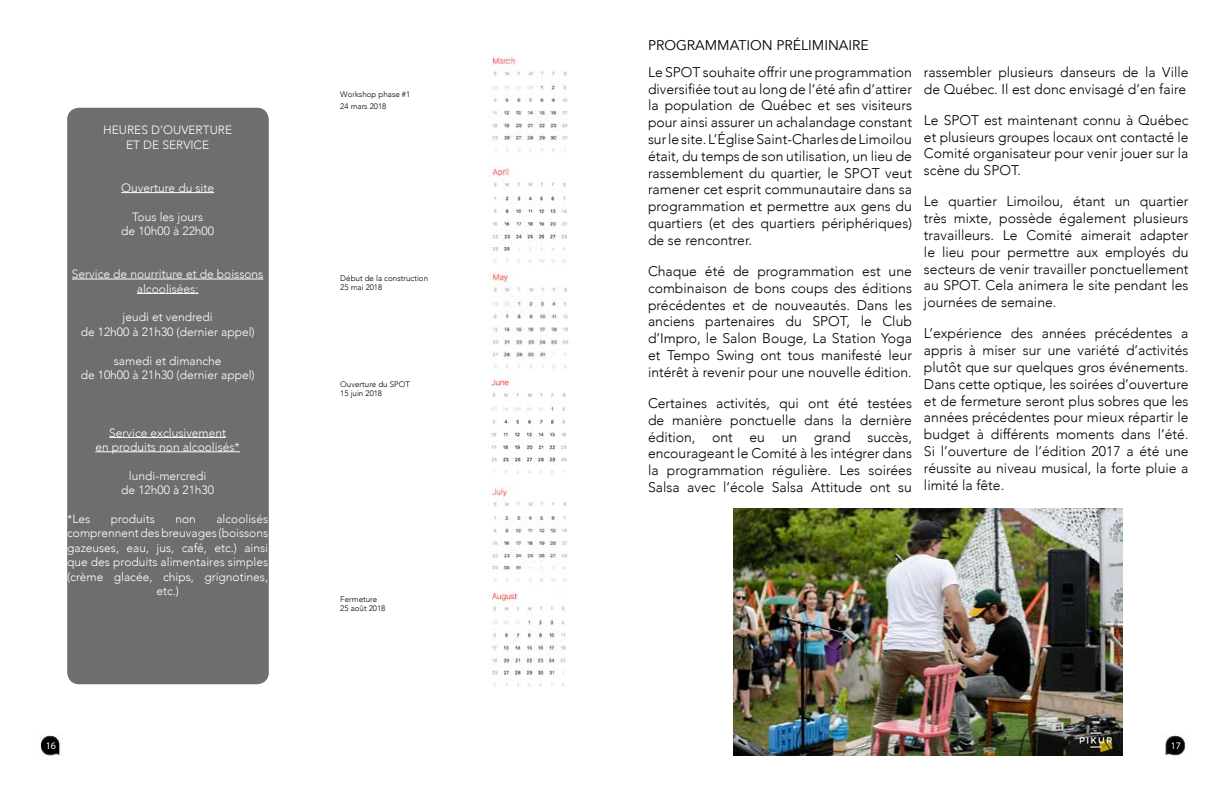
<style>
.page{position:relative;width:1224px;height:792px;background:#fff}
.page>*{position:absolute;margin:0;border:0;box-sizing:border-box;transform-origin:0 0}
.t1{font:300 14px/16.8px "Avenir";color:#000;text-align:justify}
.t2{font:14px "Avenir";color:#000}
.t3{font:300 12px/14.4px "Avenir";color:#fff;text-align:center}
.t4{font:10px "Myriad Pro";color:#fff}
.t5{font:300 8px/9.6px "Avenir";color:#000}
</style>
<div class="page">
<img style="left:1162px;top:734px;width:24px;height:22px">
<img style="left:40px;top:734px;width:23px;height:23px">
<div style="left:67px;top:108px;width:202px;height:576px;background:#6e6e6e;border-radius:12px"></div>
<hr style="left:121px;top:192px;width:93px;height:1px;background:#fff">
<hr style="left:72px;top:279px;width:191px;height:1px;background:#fff">
<hr style="left:137px;top:293px;width:61px;height:1px;background:#fff">
<hr style="left:109px;top:437px;width:117px;height:1px;background:#fff">
<hr style="left:95px;top:452px;width:145px;height:1px;background:#fff">
<img style="left:488px;top:273px;width:80px;height:95px">
<img style="left:488px;top:166px;width:79px;height:97px">
<img style="left:488px;top:56px;width:80px;height:96px">
<img style="left:488px;top:379px;width:79px;height:95px">
<img style="left:488px;top:486px;width:80px;height:96px">
<img style="left:489px;top:593px;width:77px;height:94px">
<img style="left:734px;top:509px;width:388px;height:247px">
<p class="t3" style="left:103px;top:123px;width:130px">HEURES D’OUVERTURE<br>ET DE SERVICE</p>
<p class="t3" style="left:121px;top:180px;width:94px">Ouverture du site</p>
<p class="t3" style="left:121px;top:209px;width:94px">Tous les jours<br>de 10h00 à 22h00</p>
<p class="t3" style="left:72px;top:267px;width:193px">Service de nourriture et de boissons alcoolisées:</p>
<p class="t3" style="left:81px;top:310px;width:176px">jeudi et vendredi<br>de 12h00 à 21h30 (dernier appel)</p>
<p class="t3" style="left:81px;top:353px;width:176px">samedi et dimanche<br>de 10h00 à 21h30 (dernier appel)</p>
<p class="t3" style="left:95px;top:425px;width:146px">Service exclusivement<br>en produits non alcoolisés*</p>
<p class="t3" style="left:121px;top:468px;width:94px">lundi-mercredi de 12h00 à 21h30</p>
<p class="t3" style="left:67px;top:512px;width:25px">*Les</p>
<p class="t3" style="left:111px;top:512px;width:46px">produits</p>
<p class="t3" style="left:175px;top:512px;width:22px">non</p>
<p class="t3" style="left:216px;top:512px;width:53px">alcoolisés</p>
<p class="t3" style="left:67px;top:526px;width:202px">comprennent des breuvages (boissons</p>
<p class="t3" style="left:67px;top:540px;width:203px">gazeuses, eau, jus, café, etc.) ainsi</p>
<p class="t3" style="left:67px;top:555px;width:202px">que des produits alimentaires simples</p>
<p class="t3" style="left:67px;top:569px;width:202px">(crème glacée, chips, grignotines,</p>
<p class="t3" style="left:156px;top:584px;width:24px">etc.)</p>
<p class="t5" style="left:340px;top:89px;width:71px;line-height:12px">Workshop phase #1<br>24 mars 2018</p>
<p class="t5" style="left:340px;top:273px;width:89px">Début de la construction<br>25 mai 2018</p>
<p class="t5" style="left:340px;top:379px;width:71px">Ouverture du SPOT<br>15 juin 2018</p>
<p class="t5" style="left:340px;top:594px;width:47px">Fermeture<br>25 août 2018</p>
<p class="t2" style="left:648px;top:37px;width:222px">PROGRAMMATION PRÉLIMINAIRE</p>
<p class="t1" style="left:648px;top:64px;width:266px">Le SPOT souhaite offrir une programmation diversifiée tout au long de l’été afin d’attirer la population de Québec et ses visiteurs pour ainsi assurer un achalandage constant sur le site. L’Église Saint-Charles de Limoilou était, du temps de son utilisation, un lieu de rassemblement du quartier, le SPOT veut ramener cet esprit communautaire dans sa programmation et permettre aux gens du quartiers (et des quartiers périphériques) de se rencontrer.</p>
<p class="t1" style="left:648px;top:263px;width:266px">Chaque été de programmation est une combinaison de bons coups des éditions précédentes et de nouveautés. Dans les anciens partenaires du SPOT, le Club d’Impro, le Salon Bouge, La Station Yoga et Tempo Swing ont tous manifesté leur intérêt à revenir pour une nouvelle édition.</p>
<p class="t1" style="left:648px;top:395px;width:266px">Certaines activités, qui ont été testées de manière ponctuelle dans la dernière édition, ont eu un grand succès, encourageant le Comité à les intégrer dans la programmation régulière. Les soirées Salsa avec l’école Salsa Attitude ont su</p>
<p class="t1" style="left:924px;top:64px;width:266px">rassembler plusieurs danseurs de la Ville de Québec. Il est donc envisagé d’en faire</p>
<p class="t1" style="left:924px;top:112px;width:266px">Le SPOT est maintenant connu à Québec et plusieurs groupes locaux ont contacté le Comité organisateur pour venir jouer sur la scène du SPOT.</p>
<p class="t1" style="left:924px;top:193px;width:266px">Le quartier Limoilou, étant un quartier très mixte, possède également plusieurs travailleurs. Le Comité aimerait adapter le lieu pour permettre aux employés du secteurs de venir travailler ponctuellement au SPOT. Cela animera le site pendant les journées de semaine.</p>
<p class="t1" style="left:924px;top:325px;width:266px">L’expérience des années précédentes a appris à miser sur une variété d’activités plutôt que sur quelques gros événements.<br>Dans cette optique, les soirées d’ouverture et de fermeture seront plus sobres que les années précédentes pour mieux répartir le budget à différents moments dans l’été.<br>Si l’ouverture de l’édition 2017 a été une réussite au niveau musical, la forte pluie a limité la fête.</p>
<p class="t4" style="left:46px;top:740px;width:12px">16</p>
<p class="t4" style="left:1171px;top:740px;width:12px">17</p>
</div>
